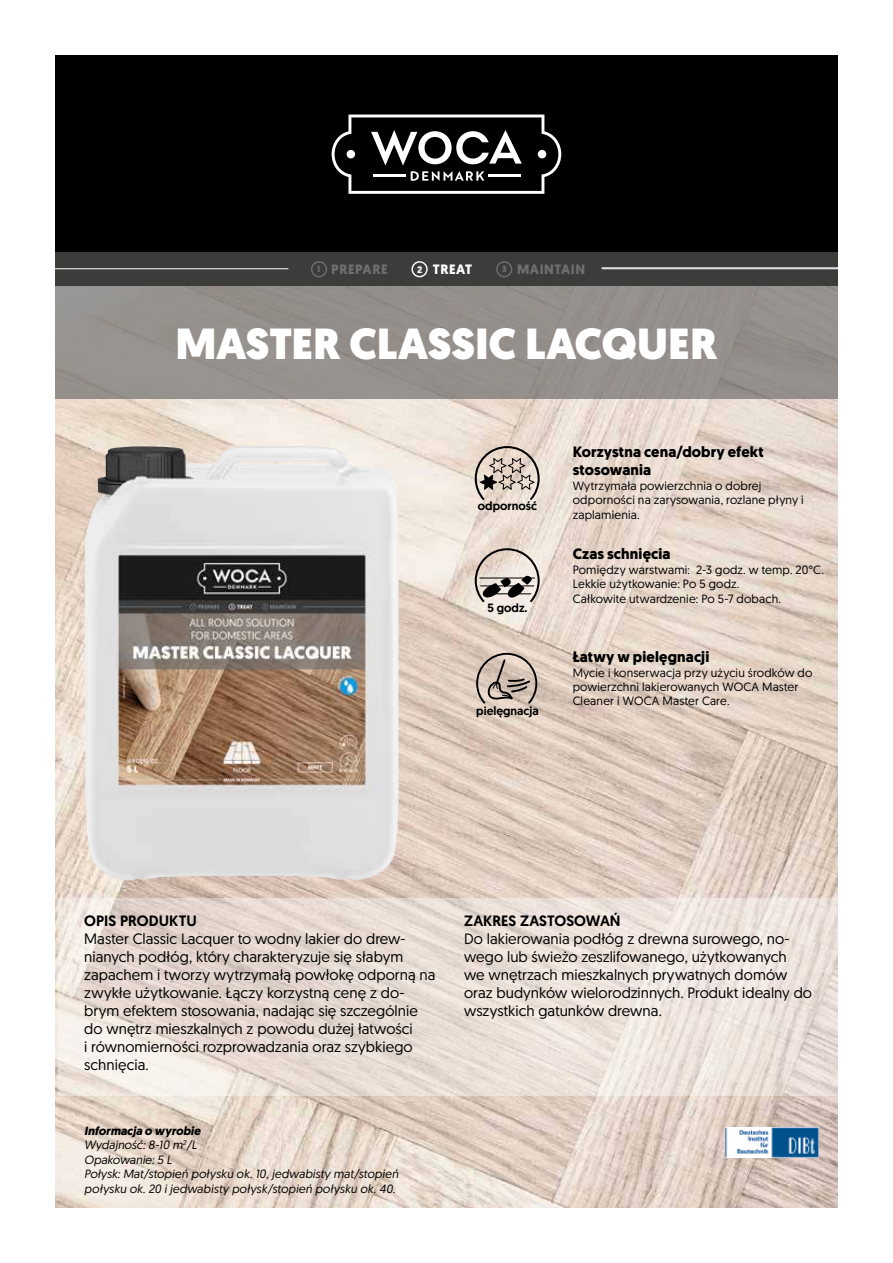
<style>
.page{position:relative;width:893px;height:1263px;background:#fff}
.page>*{position:absolute;margin:0;border:0;box-sizing:border-box;transform-origin:0 0}
.t1{font:900 43.5px "Geomanist";color:#fff}
.t2{font:15px/18px "Geomanist";letter-spacing:.005em;color:#000}
.t3{font:700 15px/18px "Geomanist";letter-spacing:.01em;color:#000}
.t4{font:500 15px "Geomanist";color:#000}
.t5{font:700 13.5px "Geomanist";letter-spacing:.04em;color:#706f6f}
.t6{font:700 13.5px "Geomanist";letter-spacing:.04em;color:#fff}
.t7{font:12px/14.4px "Geomanist";letter-spacing:.01em;color:#000}
.t8{font:italic 12px/14.4px "Geomanist";letter-spacing:.01em;color:#000}
.t9{font:500 12px "Geomanist";color:#000}
.s1{font-size:8.85px}
.s2{font-size:9.45px}
.s3{font-weight:700}
</style>
<div class="page">
<img style="left:55px;top:399px;width:783px;height:809px">
<div style="left:55px;top:251px;width:783px;height:35px;background:#3c3c3b"></div>
<div style="left:55px;top:55px;width:783px;height:197px;background:#000"></div>
<svg style="left:332px;top:115px;width:229px;height:79px"></svg>
<svg style="left:475px;top:446px;width:65px;height:54px;background:#bbafa5"></svg>
<div style="left:55px;top:286px;width:783px;height:113px;background:#95908d"></div>
<svg style="left:475px;top:548px;width:65px;height:54px;background:#b6ada6"></svg>
<svg style="left:475px;top:652px;width:63px;height:54px;background:#b6a79b"></svg>
<hr style="left:602px;top:268px;width:291px;height:1px;background:#fff">
<hr style="left:0;top:268px;width:288px;height:1px;background:#fff">
<div style="left:311px;top:261px;width:16px;height:16px;border:1px solid #706f6f;border-radius:50%"></div>
<div style="left:496px;top:261px;width:16px;height:16px;border:1px solid #706f6f;border-radius:50%"></div>
<div style="left:411px;top:261px;width:17px;height:16px;border:1px solid #fff;border-radius:50%"></div>
<img style="left:85px;top:446px;width:313px;height:434px">
<img style="left:725px;top:1127px;width:93px;height:30px">
<svg style="left:58px;top:898px;width:780px;height:198px;background:#e9ded7"></svg>
<p class="t5" style="left:317px;top:260px;width:72px"><span class="s1">1</span> PREPARE</p>
<p class="t6" style="left:417px;top:260px;width:57px"><span class="s2">2</span> TREAT</p>
<p class="t5" style="left:502px;top:260px;width:85px"><span class="s1">3</span> MAINTAIN</p>
<h1 class="t1" style="left:175px;top:314px;width:544px">MASTER CLASSIC LACQUER</h1>
<p class="t9" style="left:478px;top:497px;width:61px">odporność</p>
<p class="t9" style="left:487px;top:599px;width:42px">5 godz.</p>
<p class="t9" style="left:476px;top:702px;width:64px">pielęgnacja</p>
<p class="t3" style="left:573px;top:443px;width:193px">Korzystna cena/dobry efekt stosowania</p>
<p class="t7" style="left:573px;top:478px;width:233px">Wytrzymała powierzchnia o dobrej odporności na zarysowania, rozlane płyny i zaplamienia.</p>
<p class="t3" style="left:573px;top:545px;width:99px">Czas schnięcia</p>
<p class="t7" style="left:573px;top:562px;width:253px">Pomiędzy warstwami: 2-3 godz. w temp. 20°C.<br>Lekkie użytkowanie: Po 5 godz.<br>Całkowite utwardzenie: Po 5-7 dobach.</p>
<p class="t3" style="left:573px;top:648px;width:138px">Łatwy w pielęgnacji</p>
<p class="t7" style="left:573px;top:665px;width:241px">Mycie i konserwacja przy użyciu środków do powierzchni lakierowanych WOCA Master<br>Cleaner i WOCA Master Care.</p>
<p class="t4" style="left:84px;top:910px;width:114px">OPIS PRODUKTU</p>
<p class="t2" style="left:84px;top:929px;width:353px">Master Classic Lacquer to wodny lakier do drew&shy;nianych podłóg, który charakteryzuje się słabym zapachem i tworzy wytrzymałą powłokę odporną na zwykłe użytkowanie. Łączy korzystną cenę z do&shy;brym efektem stosowania, nadając się szczególnie do wnętrz mieszkalnych z powodu dużej łatwości<br>i równomierności rozprowadzania oraz szybkiego schnięcia.</p>
<p class="t8" style="left:84px;top:1123px;width:316px"><span class="s3">Informacja o wyrobie<br></span>Wydajność: 8-10 m<sup>2</sup>/L<br>Opakowanie: 5 L<br>Połysk: Mat/stopień połysku ok. 10, jedwabisty mat/stopień połysku ok. 20 i jedwabisty połysk/stopień połysku ok. 40.</p>
<p class="t4" style="left:464px;top:910px;width:158px">ZAKRES ZASTOSOWAŃ</p>
<p class="t2" style="left:464px;top:929px;width:349px">Do lakierowania podłóg z drewna surowego, no&shy;wego lub świeżo zeszlifowanego, użytkowanych<br>we wnętrzach mieszkalnych prywatnych domów oraz budynków wielorodzinnych. Produkt idealny do wszystkich gatunków drewna.</p>
</div>
